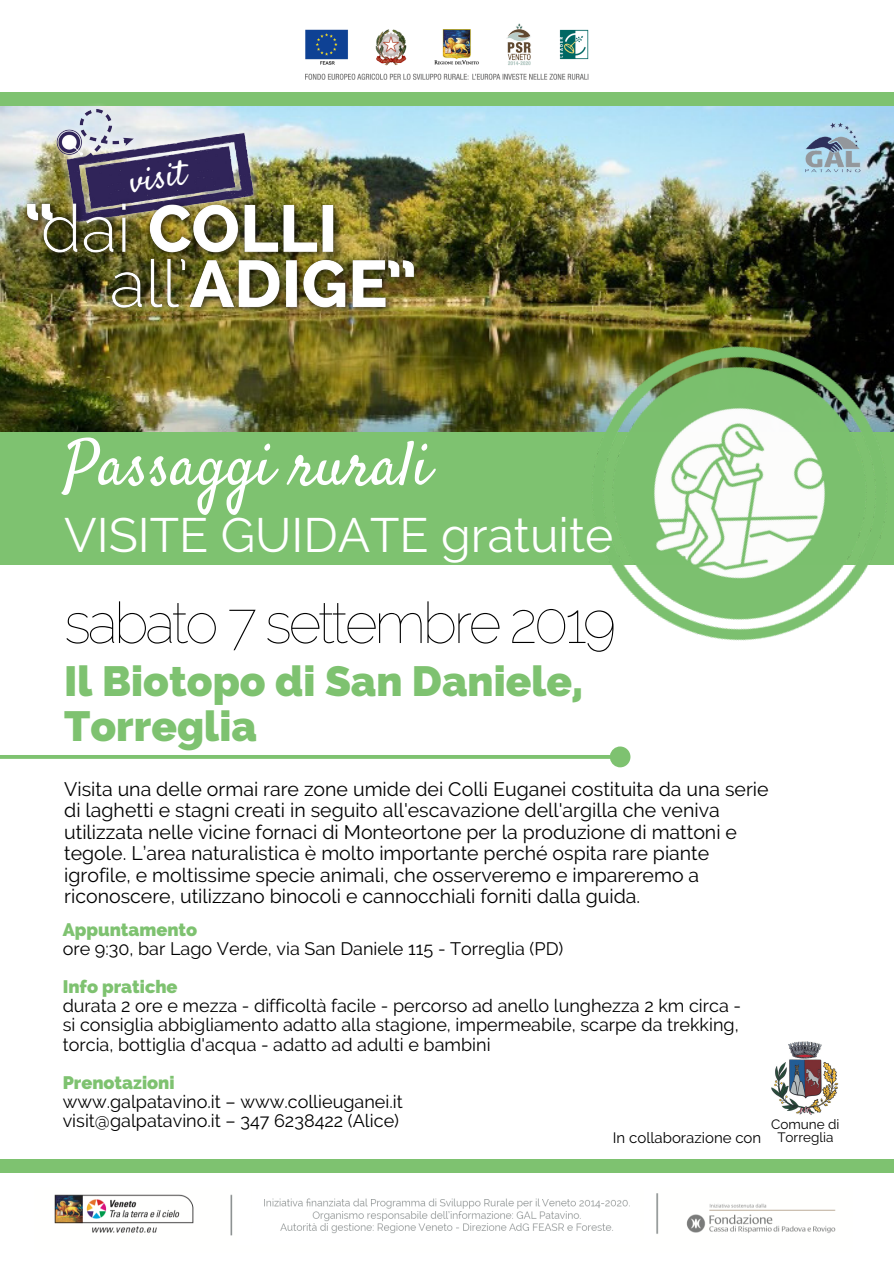
<style>
.page{position:relative;width:894px;height:1264px;background:#fff}
.page>*{position:absolute;margin:0;border:0;box-sizing:border-box;transform-origin:0 0}
.t1{font:63px "Satisfy";color:#fff}
.t2{font:100 57px "Raleway";letter-spacing:-.06em;color:#000}
.t3{font:48px "Raleway";color:#fff}
.t4{font:800 42px/45px "Raleway";color:#7ec270}
.t5{font:34.65px "Satisfy";color:#fff}
.t6{font:19.5px/21.5px "Raleway";color:#000}
.t7{font:18px/19.2px "Raleway";color:#000}
.t8{font:800 18px "Raleway";color:#7ec270}
.t9{font:15px "Raleway";color:#000}
.t10{font:13.5px/13.5px "Raleway";color:#000;text-align:center}
</style>
<div class="page">
<img style="left:0;top:106px;width:893px;height:326px">
<div style="left:0;top:432px;width:893px;height:133px;background:#7ec270"></div>
<div style="left:0;top:92px;width:893px;height:14px;background:#7ec270"></div>
<img style="left:305px;top:24px;width:283px;height:55px">
<img style="left:529px;top:284px;width:364px;height:357px">
<div style="left:0;top:1158px;width:893px;height:14px;background:#7ec270"></div>
<svg style="left:0;top:746px;width:630px;height:21px"></svg>
<img style="left:54px;top:1193px;width:782px;height:43px">
<img style="left:804px;top:123px;width:55px;height:51px">
<img style="left:0;top:106px;width:441px;height:218px">
<img style="left:771px;top:1041px;width:68px;height:74px">
<h3 class="t5" style="left:126px;top:160px;width:58px;rotate:-9deg">visit</h3>
<h1 class="t1" style="left:64px;top:425px;width:368px">Passaggi rurali</h1>
<h3 class="t3" style="left:64px;top:507px;width:550px">VISITE GUIDATE gratuite</h3>
<h2 class="t2" style="left:64px;top:589px;width:553px">sabato 7 settembre 2019</h2>
<h3 class="t4" style="left:64px;top:658px;width:520px">Il Biotopo di San Daniele,<br>Torreglia</h3>
<p class="t6" style="left:64px;top:778px;width:705px">Visita una delle ormai rare zone umide dei Colli Euganei costituita da una serie di laghetti e stagni creati in seguito all'escavazione dell'argilla che veniva utilizzata nelle vicine fornaci di Monteortone per la produzione di mattoni e tegole. L’area naturalistica è molto importante perché ospita rare piante igrofile, e moltissime specie animali, che osserveremo e impareremo a riconoscere, utilizzano binocoli e cannocchiali forniti dalla guida.</p>
<p class="t8" style="left:63px;top:918px;width:136px">Appuntamento</p>
<p class="t7" style="left:63px;top:938px;width:502px">ore 9:30, bar Lago Verde, via San Daniele 115 - Torreglia (PD)</p>
<p class="t8" style="left:63px;top:976px;width:116px">Info pratiche</p>
<p class="t7" style="left:63px;top:996px;width:679px">durata 2 ore e mezza - difficoltà facile - percorso ad anello lunghezza 2 km circa - si consiglia abbigliamento adatto alla stagione, impermeabile, scarpe da trekking, torcia, bottiglia d'acqua - adatto ad adulti e bambini</p>
<p class="t8" style="left:63px;top:1071px;width:113px">Prenotazioni</p>
<p class="t7" style="left:63px;top:1092px;width:341px">www.galpatavino.it – www.collieuganei.it visit@galpatavino.it – 347 6238422 (Alice)</p>
<p class="t10" style="left:771px;top:1117px;width:70px">Comune di<br>Torreglia</p>
<p class="t9" style="left:612px;top:1128px;width:150px">In collaborazione con</p>
</div>
